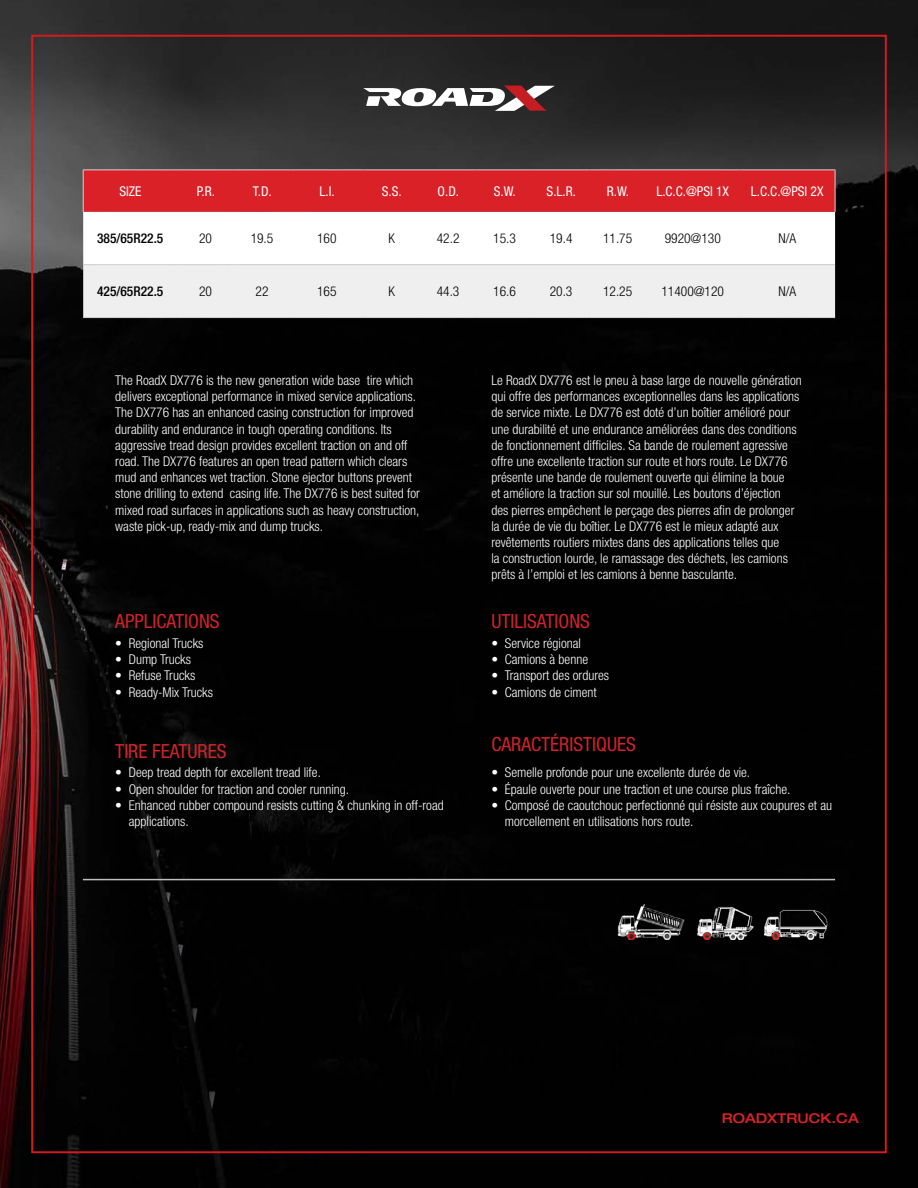
<style>
.page{position:relative;width:918px;height:1188px;background:#fff}
.page>*{position:absolute;margin:0;border:0;box-sizing:border-box;transform-origin:0 0}
.t1{font:condensed 19.5px "Helvetica Neue LT Std";color:#d2232a}
.t2{font:300 condensed 13.5px/16.2px "Helvetica Neue LT Std";color:#fff}
.t3{font:300 condensed 13.5px "Helvetica Neue LT Std";color:#000}
.t4{font:condensed 13.5px "Helvetica Neue LT Std";color:#fff}
.t5{font:500 condensed 13.5px "Helvetica Neue LT Std";color:#000}
.t6{font:500 expanded 13.5px "Helvetica Neue LT Std";color:#da2128}
</style>
<div class="page">
<img style="left:0;top:0;width:918px;height:1188px">
<svg style="left:363px;top:86px;width:192px;height:25px"></svg>
<svg style="left:83px;top:171px;width:752px;height:146px"></svg>
<hr style="left:83px;top:264px;width:94px;height:1px;background:#d1d3d4">
<hr style="left:177px;top:264px;width:57px;height:1px;background:#d1d3d4">
<hr style="left:234px;top:264px;width:56px;height:1px;background:#d1d3d4">
<hr style="left:290px;top:264px;width:73px;height:1px;background:#d1d3d4">
<hr style="left:363px;top:264px;width:57px;height:1px;background:#d1d3d4">
<hr style="left:420px;top:264px;width:56px;height:1px;background:#d1d3d4">
<hr style="left:476px;top:264px;width:57px;height:1px;background:#d1d3d4">
<hr style="left:533px;top:264px;width:56px;height:1px;background:#d1d3d4">
<hr style="left:589px;top:264px;width:57px;height:1px;background:#d1d3d4">
<hr style="left:646px;top:264px;width:94px;height:1px;background:#d1d3d4">
<hr style="left:740px;top:264px;width:95px;height:1px;background:#d1d3d4">
<hr style="left:83px;top:317px;width:94px;height:1px;background:#d1d3d4">
<hr style="left:177px;top:317px;width:57px;height:1px;background:#d1d3d4">
<hr style="left:234px;top:317px;width:56px;height:1px;background:#d1d3d4">
<hr style="left:290px;top:317px;width:73px;height:1px;background:#d1d3d4">
<hr style="left:363px;top:317px;width:57px;height:1px;background:#d1d3d4">
<hr style="left:420px;top:317px;width:56px;height:1px;background:#d1d3d4">
<hr style="left:476px;top:317px;width:57px;height:1px;background:#d1d3d4">
<hr style="left:533px;top:317px;width:56px;height:1px;background:#d1d3d4">
<hr style="left:589px;top:317px;width:57px;height:1px;background:#d1d3d4">
<hr style="left:646px;top:317px;width:94px;height:1px;background:#d1d3d4">
<hr style="left:740px;top:317px;width:95px;height:1px;background:#d1d3d4">
<hr style="left:83px;top:170px;width:94px;height:1px;background:#d1d3d4">
<hr style="left:177px;top:170px;width:57px;height:1px;background:#d1d3d4">
<hr style="left:290px;top:170px;width:73px;height:1px;background:#d1d3d4">
<hr style="left:363px;top:170px;width:57px;height:1px;background:#d1d3d4">
<hr style="left:420px;top:170px;width:56px;height:1px;background:#d1d3d4">
<hr style="left:476px;top:170px;width:57px;height:1px;background:#d1d3d4">
<hr style="left:533px;top:170px;width:56px;height:1px;background:#d1d3d4">
<hr style="left:589px;top:170px;width:57px;height:1px;background:#d1d3d4">
<hr style="left:646px;top:170px;width:94px;height:1px;background:#d1d3d4">
<hr style="left:740px;top:170px;width:95px;height:1px;background:#d1d3d4">
<hr style="left:234px;top:170px;width:56px;height:1px;background:#d1d3d4">
<hr style="left:83px;top:170px;width:1px;height:42px;background:#d1d3d4">
<hr style="left:835px;top:170px;width:1px;height:42px;background:#d1d3d4">
<hr style="left:83px;top:879px;width:376px;height:1px;background:#bcbec0">
<hr style="left:459px;top:879px;width:376px;height:1px;background:#bcbec0">
<div style="left:89px;top:852px;width:221px;height:22px;border:2px solid #000"></div>
<img style="left:612px;top:902px;width:77px;height:38px">
<img style="left:693px;top:905px;width:138px;height:34px">
<p class="t4" style="left:119px;top:183px;width:24px">SIZE</p>
<p class="t4" style="left:197px;top:183px;width:20px">P.R.</p>
<p class="t4" style="left:253px;top:183px;width:20px">T.D.</p>
<p class="t4" style="left:319px;top:183px;width:17px">L.I.</p>
<p class="t4" style="left:382px;top:183px;width:21px">S.S.</p>
<p class="t4" style="left:438px;top:183px;width:23px">O.D.</p>
<p class="t4" style="left:494px;top:183px;width:23px">S.W.</p>
<p class="t4" style="left:547px;top:183px;width:31px">S.L.R.</p>
<p class="t4" style="left:607px;top:183px;width:24px">R.W.</p>
<p class="t4" style="left:656px;top:183px;width:74px">L.C.C.@PSI 1X</p>
<p class="t4" style="left:751px;top:183px;width:74px">L.C.C.@PSI 2X</p>
<p class="t5" style="left:97px;top:230px;width:68px">385/65R22.5</p>
<p class="t3" style="left:199px;top:231px;width:14px">20</p>
<p class="t3" style="left:251px;top:231px;width:24px">19.5</p>
<p class="t3" style="left:317px;top:231px;width:21px">160</p>
<p class="t3" style="left:388px;top:231px;width:8px">K</p>
<p class="t3" style="left:437px;top:231px;width:24px">42.2</p>
<p class="t3" style="left:493px;top:231px;width:24px">15.3</p>
<p class="t3" style="left:550px;top:231px;width:24px">19.4</p>
<p class="t3" style="left:603px;top:231px;width:31px">11.75</p>
<p class="t3" style="left:665px;top:231px;width:58px">9920@130</p>
<p class="t3" style="left:778px;top:231px;width:19px">N/A</p>
<p class="t5" style="left:97px;top:283px;width:68px">425/65R22.5</p>
<p class="t3" style="left:199px;top:283px;width:14px">20</p>
<p class="t3" style="left:256px;top:283px;width:14px">22</p>
<p class="t3" style="left:317px;top:283px;width:21px">165</p>
<p class="t3" style="left:388px;top:283px;width:8px">K</p>
<p class="t3" style="left:437px;top:283px;width:24px">44.3</p>
<p class="t3" style="left:493px;top:283px;width:24px">16.6</p>
<p class="t3" style="left:550px;top:283px;width:24px">20.3</p>
<p class="t3" style="left:603px;top:283px;width:31px">12.25</p>
<p class="t3" style="left:661px;top:283px;width:64px">11400@120</p>
<p class="t3" style="left:778px;top:283px;width:19px">N/A</p>
<p class="t2" style="left:115px;top:372px;width:306px">The RoadX DX776 is the new generation wide base tire which delivers exceptional performance in mixed service applications.<br>The DX776 has an enhanced casing construction for improved durability and endurance in tough operating conditions. Its aggressive tread design provides excellent traction on and off road. The DX776 features an open tread pattern which clears mud and enhances wet traction. Stone ejector buttons prevent stone drilling to extend casing life. The DX776 is best suited for mixed road surfaces in applications such as heavy construction, waste pick-up, ready-mix and dump trucks.</p>
<p class="t2" style="left:491px;top:372px;width:312px">Le RoadX DX776 est le pneu à base large de nouvelle génération qui offre des performances exceptionnelles dans les applications de service mixte. Le DX776 est doté d’un boîtier amélioré pour une durabilité et une endurance améliorées dans des conditions de fonctionnement difficiles. Sa bande de roulement agressive offre une excellente traction sur route et hors route. Le DX776 présente une bande de roulement ouverte qui élimine la boue<br>et améliore la traction sur sol mouillé. Les boutons d’éjection<br>des pierres empêchent le perçage des pierres afin de prolonger la durée de vie du boîtier. Le DX776 est le mieux adapté aux revêtements routiers mixtes dans des applications telles que<br>la construction lourde, le ramassage des déchets, les camions prêts à l’emploi et les camions à benne basculante.</p>
<h1 class="t1" style="left:115px;top:610px;width:106px">APPLICATIONS</h1>
<h1 class="t1" style="left:491px;top:610px;width:100px">UTILISATIONS</h1>
<p class="t2" style="left:115px;top:635px;width:90px">• Regional Trucks</p>
<p class="t2" style="left:115px;top:651px;width:77px">• Dump Trucks</p>
<p class="t2" style="left:115px;top:667px;width:81px">• Refuse Trucks</p>
<p class="t2" style="left:115px;top:684px;width:99px">• Ready-Mix Trucks</p>
<p class="t2" style="left:491px;top:635px;width:91px">• Service régional</p>
<p class="t2" style="left:491px;top:651px;width:98px">• Camions à benne</p>
<p class="t2" style="left:491px;top:667px;width:119px">• Transport des ordures</p>
<p class="t2" style="left:491px;top:684px;width:107px">• Camions de ciment</p>
<h1 class="t1" style="left:115px;top:740px;width:113px">TIRE FEATURES</h1>
<h1 class="t1" style="left:491px;top:733px;width:146px">CARACTÉRISTIQUES</h1>
<p class="t2" style="left:115px;top:764px;width:207px">• Deep tread depth for excellent tread life.</p>
<p class="t2" style="left:115px;top:781px;width:235px">• Open shoulder for traction and cooler running.</p>
<p class="t2" style="left:129px;top:797px;width:316px;text-indent:-14px">• Enhanced rubber compound resists cutting &amp; chunking in off-road applications.</p>
<p class="t2" style="left:491px;top:764px;width:260px">• Semelle profonde pour une excellente durée de vie.</p>
<p class="t2" style="left:491px;top:781px;width:301px">• Épaule ouverte pour une traction et une course plus fraîche.</p>
<p class="t2" style="left:505px;top:797px;width:329px;text-indent:-14px">• Composé de caoutchouc perfectionné qui résiste aux coupures et au morcellement en utilisations hors route.</p>
<p class="t6" style="left:722px;top:1110px;width:138px">ROADXTRUCK.CA</p>
</div>
